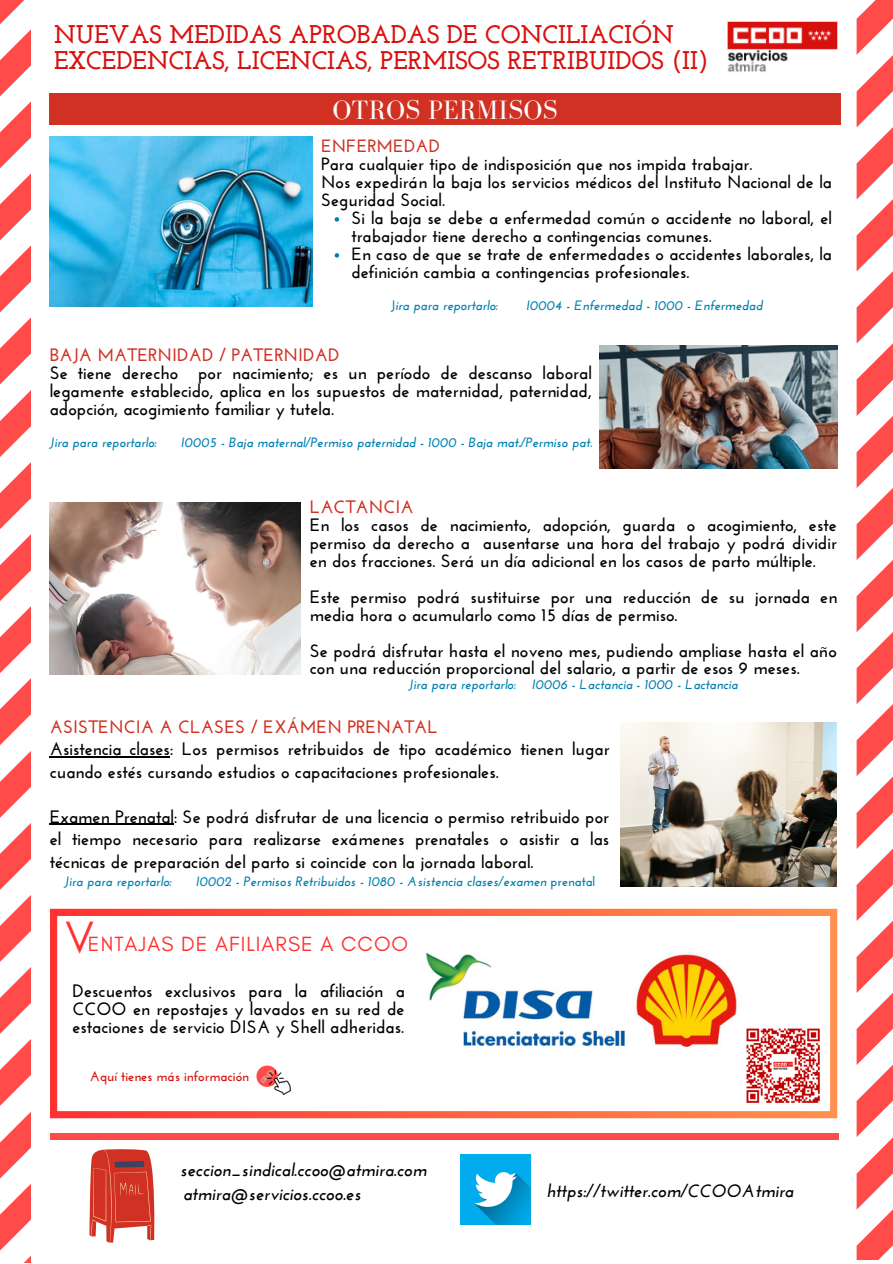
<style>
.page{position:relative;width:893px;height:1264px;background:#fff}
.page>*{position:absolute;margin:0;border:0;box-sizing:border-box;transform-origin:0 0}
.t1{font:44.55px "Glacial Indifference";color:#ff3131}
.t2{font:27.3px "Bodoni FLF";letter-spacing:.01em;color:#fff}
.t3{font:700 25.5px "Josefin Slab";color:#d7120e}
.t4{font:21px "Glacial Indifference";letter-spacing:.05em;color:#ff3131}
.t5{font:700 18px/18px "Josefin Sans";color:#000;text-align:justify}
.t6{font:italic 700 18px "Josefin Sans";color:#000}
.t7{font:700 18px "Josefin Sans";color:#d13123}
.t8{font:700 17.85px/18px "Josefin Sans";color:#000}
.t9{font:700 17.85px "Josefin Sans";color:#d13123}
.t10{font:700 13.8px "Josefin Sans";color:#d7120e}
.t11{font:italic 700 13.5px "Josefin Sans";color:#0181b1}
.s1{font-style:normal}
</style>
<div class="page">
<svg style="left:0;top:0;width:31px;height:1262px"></svg>
<svg style="left:856px;top:0;width:36px;height:1259px"></svg>
<img style="left:727px;top:21px;width:111px;height:51px">
<svg style="left:89px;top:1149px;width:65px;height:93px;background:#d65a4f"></svg>
<img style="left:461px;top:1154px;width:69px;height:70px">
<div style="left:50px;top:1132px;width:788px;height:7px;background:#ff4c4a"></div>
<svg style="left:50px;top:908px;width:787px;height:210px"></svg>
<img style="left:413px;top:937px;width:337px;height:136px">
<img style="left:743px;top:1025px;width:79px;height:80px">
<svg style="left:256px;top:1065px;width:22px;height:21px"></svg>
<svg style="left:264px;top:1072px;width:6px;height:7px"></svg>
<img style="left:267px;top:1070px;width:24px;height:24px">
<img style="left:50px;top:137px;width:263px;height:169px">
<img style="left:599px;top:345px;width:238px;height:123px">
<div style="left:50px;top:93px;width:790px;height:32px;background:#d13123"></div>
<img style="left:620px;top:722px;width:216px;height:164px">
<img style="left:50px;top:502px;width:250px;height:172px">
<hr style="left:50px;top:756px;width:120px;height:1px;background:#000">
<hr style="left:50px;top:823px;width:124px;height:1px;background:#000">
<svg style="left:334px;top:217px;width:5px;height:5px"></svg>
<svg style="left:334px;top:253px;width:5px;height:5px"></svg>
<p class="t3" style="left:54px;top:24px;width:621px">NUEVAS MEDIDAS APROBADAS DE CONCILIACIÓN</p>
<p class="t3" style="left:54px;top:50px;width:655px">EXCEDENCIAS, LICENCIAS, PERMISOS RETRIBUIDOS (II)</p>
<p class="t2" style="left:332px;top:95px;width:226px">OTROS PERMISOS</p>
<p class="t9" style="left:321px;top:138px;width:121px">ENFERMEDAD</p>
<p class="t8" style="left:321px;top:156px;width:432px">Para cualquier tipo de indisposición que nos impida trabajar.</p>
<p class="t8" style="left:321px;top:174px;width:512px">Nos expedirán la baja los servicios médicos del Instituto Nacional de la<br>Seguridad Social.</p>
<p class="t8" style="left:351px;top:210px;width:482px">Si la baja se debe a enfermedad común o accidente no laboral, el trabajador tiene derecho a contingencias comunes.</p>
<p class="t8" style="left:351px;top:246px;width:482px">En caso de que se trate de enfermedades o accidentes laborales, la definición cambia a contingencias profesionales.</p>
<p class="t11" style="left:391px;top:300px;width:109px"><span class="s1">J</span>ira para reportarlo:</p>
<p class="t11" style="left:526px;top:300px;width:238px">I0004 - Enfermedad - 1000 - Enfermedad</p>
<p class="t7" style="left:50px;top:347px;width:291px">BAJA MATERNIDAD / PATERNIDAD</p>
<p class="t5" style="left:50px;top:365px;width:543px">Se tiene derecho por nacimiento; es un período de descanso laboral legamente establecido, aplica en los supuestos de maternidad, paternidad, adopción, acogimiento familiar y tutela.</p>
<p class="t11" style="left:50px;top:437px;width:109px">Jira para reportarlo:</p>
<p class="t11" style="left:181px;top:437px;width:412px">I0005 - Baja maternal/Permiso paternidad - 1000 - Baja mat./Permiso pat.</p>
<p class="t7" style="left:310px;top:499px;width:106px">LACTANCIA</p>
<p class="t5" style="left:310px;top:517px;width:528px">En los casos de nacimiento, adopción, guarda o acogimiento, este permiso da derecho a ausentarse una hora del trabajo y podrá dividir en dos fracciones. Será un día adicional en los casos de parto múltiple.</p>
<p class="t5" style="left:310px;top:589px;width:529px">Este permiso podrá sustituirse por una reducción de su jornada en media hora o acumularlo como 15 días de permiso.</p>
<p class="t5" style="left:310px;top:643px;width:528px">Se podrá disfrutar hasta el noveno mes, pudiendo ampliase hasta el año con una reducción proporcional del salario, a partir de esos 9 meses.</p>
<p class="t11" style="left:409px;top:679px;width:330px">Jira para reportarlo: I0006 - Lactancia - 1000 - Lactancia</p>
<p class="t7" style="left:50px;top:719px;width:390px">ASISTENCIA A CLASES / EXÁMEN PRENATAL</p>
<p class="t5" style="left:50px;top:739px;width:561px;line-height:22.5px">Asistencia clases: Los permisos retribuidos de tipo académico tienen lugar cuando estés cursando estudios o capacitaciones profesionales.</p>
<p class="t5" style="left:50px;top:806px;width:561px;line-height:22.5px">Examen Prenatal: Se podrá disfrutar de una licencia o permiso retribuido por el tiempo necesario para realizarse exámenes prenatales o asistir a las técnicas de preparación del parto si coincide con la jornada laboral.</p>
<p class="t11" style="left:64px;top:875px;width:109px">Jira para reportarlo:</p>
<p class="t11" style="left:196px;top:875px;width:400px">I0002 - Permisos Retribuidos - 1080 - Asistencia clases/examen <span class="s1">prenatal</span></p>
<p class="t1" style="left:66px;top:910px;width:30px">V</p>
<p class="t4" style="left:88px;top:931px;width:321px">ENTAJAS DE AFILIARSE A CCOO</p>
<p class="t5" style="left:72px;top:983px;width:334px">Descuentos exclusivos para la afiliación a CCOO en repostajes y lavados en su red de estaciones de servicio DISA y Shell adheridas.</p>
<p class="t10" style="left:90px;top:1070px;width:161px">Aquí tienes más información</p>
<p class="t6" style="left:180px;top:1162px;width:248px">seccion_sindical.ccoo@atmira.com</p>
<p class="t6" style="left:183px;top:1186px;width:180px">atmira@servicios.ccoo.es</p>
<p class="t6" style="left:546px;top:1183px;width:249px">https://twitter.com/CCOOAtmira</p>
</div>
